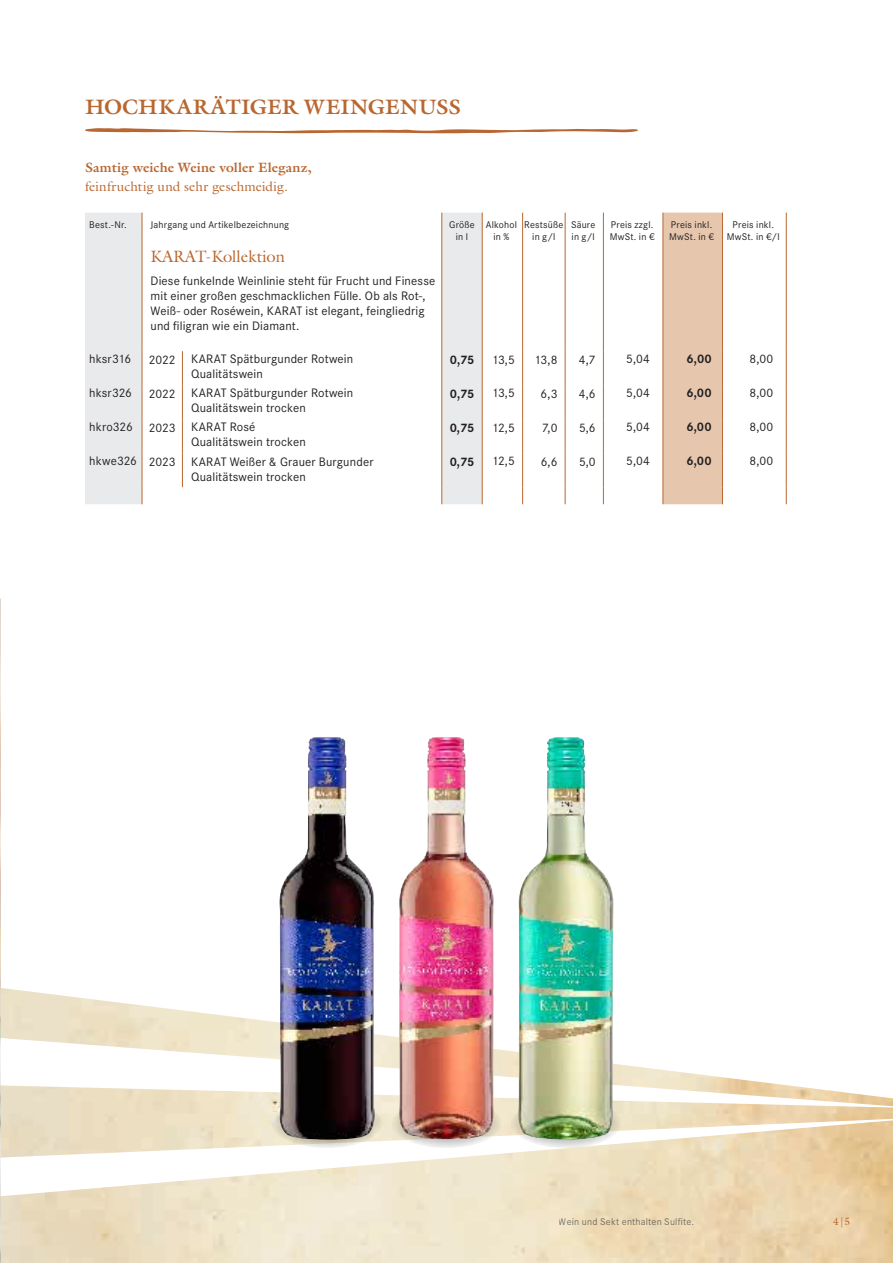
<style>
.page{position:relative;width:893px;height:1263px;background:#fff}
.page>*{position:absolute;margin:0;border:0;box-sizing:border-box;transform-origin:0 0}
.t1{font:700 21px "Galliard";letter-spacing:.005em;color:#b96730}
.t2{font:16.5px "Galliard";color:#b96730}
.t3{font:700 13.5px "Galliard";letter-spacing:.01em;color:#b96730}
.t4{font:13.5px "Galliard";letter-spacing:.005em;color:#b96730}
.t5{font:12.75px/15px "Corporate S";letter-spacing:.01em;color:#231f20}
.t6{font:700 12.75px "Corporate S";letter-spacing:-.01em;color:#231f20}
.t7{font:10.5px "Galliard";color:#b96730}
.t8{font:10.2px/12px "Corporate S";letter-spacing:.02em;color:#231f20;text-align:center}
.t9{font:10.2px "Corporate S";letter-spacing:.02em;color:#808285}
</style>
<div class="page">
<img style="left:417px;top:738px;width:59px;height:127px">
<img style="left:537px;top:738px;width:58px;height:127px">
<svg style="left:85px;top:213px;width:397px;height:291px"></svg>
<svg style="left:142px;top:213px;width:1px;height:27px"></svg>
<svg style="left:442px;top:213px;width:1px;height:27px"></svg>
<svg style="left:482px;top:213px;width:1px;height:27px"></svg>
<svg style="left:522px;top:213px;width:1px;height:27px"></svg>
<svg style="left:565px;top:213px;width:1px;height:27px"></svg>
<svg style="left:603px;top:213px;width:1px;height:27px"></svg>
<hr style="left:142px;top:240px;width:1px;height:111px;background:#b96730">
<hr style="left:442px;top:240px;width:1px;height:111px;background:#b96730">
<hr style="left:482px;top:240px;width:1px;height:111px;background:#b96730">
<hr style="left:522px;top:240px;width:1px;height:111px;background:#b96730">
<hr style="left:565px;top:240px;width:1px;height:111px;background:#b96730">
<hr style="left:603px;top:240px;width:1px;height:111px;background:#b96730">
<hr style="left:142px;top:351px;width:1px;height:34px;background:#b96730">
<hr style="left:142px;top:385px;width:1px;height:34px;background:#b96730">
<hr style="left:142px;top:419px;width:1px;height:34px;background:#b96730">
<hr style="left:142px;top:453px;width:1px;height:34px;background:#b96730">
<hr style="left:182px;top:351px;width:1px;height:34px;background:#b96730">
<hr style="left:182px;top:385px;width:1px;height:34px;background:#b96730">
<hr style="left:182px;top:419px;width:1px;height:34px;background:#b96730">
<hr style="left:182px;top:453px;width:1px;height:34px;background:#b96730">
<hr style="left:442px;top:351px;width:1px;height:34px;background:#b96730">
<hr style="left:442px;top:385px;width:1px;height:34px;background:#b96730">
<hr style="left:442px;top:419px;width:1px;height:34px;background:#b96730">
<hr style="left:442px;top:453px;width:1px;height:34px;background:#b96730">
<hr style="left:482px;top:351px;width:1px;height:34px;background:#b96730">
<hr style="left:482px;top:385px;width:1px;height:34px;background:#b96730">
<hr style="left:482px;top:419px;width:1px;height:34px;background:#b96730">
<hr style="left:482px;top:453px;width:1px;height:34px;background:#b96730">
<hr style="left:522px;top:351px;width:1px;height:34px;background:#b96730">
<hr style="left:522px;top:385px;width:1px;height:34px;background:#b96730">
<hr style="left:522px;top:419px;width:1px;height:34px;background:#b96730">
<hr style="left:522px;top:453px;width:1px;height:34px;background:#b96730">
<hr style="left:565px;top:351px;width:1px;height:34px;background:#b96730">
<hr style="left:565px;top:385px;width:1px;height:34px;background:#b96730">
<hr style="left:565px;top:419px;width:1px;height:34px;background:#b96730">
<hr style="left:565px;top:453px;width:1px;height:34px;background:#b96730">
<hr style="left:603px;top:351px;width:1px;height:34px;background:#b96730">
<hr style="left:603px;top:385px;width:1px;height:34px;background:#b96730">
<hr style="left:603px;top:419px;width:1px;height:34px;background:#b96730">
<hr style="left:603px;top:453px;width:1px;height:34px;background:#b96730">
<svg style="left:142px;top:487px;width:1px;height:17px"></svg>
<svg style="left:442px;top:487px;width:1px;height:17px"></svg>
<svg style="left:482px;top:487px;width:1px;height:17px"></svg>
<svg style="left:522px;top:487px;width:1px;height:17px"></svg>
<svg style="left:565px;top:487px;width:1px;height:17px"></svg>
<svg style="left:603px;top:487px;width:1px;height:17px"></svg>
<div style="left:663px;top:213px;width:60px;height:291px;background:#e6c7ae"></div>
<svg style="left:786px;top:213px;width:1px;height:27px"></svg>
<hr style="left:786px;top:240px;width:1px;height:111px;background:#b96730">
<hr style="left:786px;top:351px;width:1px;height:34px;background:#b96730">
<hr style="left:786px;top:385px;width:1px;height:34px;background:#b96730">
<hr style="left:786px;top:419px;width:1px;height:34px;background:#b96730">
<hr style="left:786px;top:453px;width:1px;height:34px;background:#b96730">
<svg style="left:786px;top:487px;width:1px;height:17px"></svg>
<svg style="left:85px;top:128px;width:553px;height:5px"></svg>
<img style="left:297px;top:738px;width:59px;height:127px">
<img style="left:0;top:598px;width:1px;height:267px">
<img style="left:0;top:865px;width:893px;height:398px">
<h1 class="t1" style="left:85px;top:93px;width:377px">HOCHKARÄTIGER WEINGENUSS</h1>
<p class="t3" style="left:85px;top:159px;width:228px">Samtig weiche Weine voller Eleganz,</p>
<p class="t4" style="left:85px;top:178px;width:204px">feinfruchtig und sehr geschmeidig.</p>
<p class="t8" style="left:89px;top:219px;width:39px">Best.-Nr.</p>
<p class="t8" style="left:151px;top:219px;width:140px">Jahrgang und Artikelbezeichnung</p>
<p class="t8" style="left:449px;top:219px;width:27px">Größe in l</p>
<p class="t8" style="left:486px;top:219px;width:33px">Alkohol in %</p>
<p class="t8" style="left:524px;top:219px;width:41px">Restsüße in g/l</p>
<p class="t8" style="left:571px;top:219px;width:26px;text-align:left">Säure in g/l</p>
<p class="t8" style="left:610px;top:219px;width:46px;text-align:left">Preis zzgl.<br>MwSt. in €</p>
<p class="t8" style="left:669px;top:219px;width:46px;text-align:left">Preis inkl.<br>MwSt. in €</p>
<p class="t8" style="left:727px;top:219px;width:54px">Preis inkl.<br>MwSt. in €/l</p>
<p class="t2" style="left:151px;top:246px;width:136px">KARAT-Kollektion</p>
<p class="t5" style="left:151px;top:273px;width:286px">Diese funkelnde Weinlinie steht für Frucht und Finesse mit einer großen geschmacklichen Fülle. Ob als Rot-, Weiß- oder Roséwein, KARAT ist elegant, feingliedrig und filigran wie ein Diamant.</p>
<p class="t5" style="left:89px;top:351px;width:43px">hksr316</p>
<p class="t5" style="left:191px;top:351px;width:164px;text-indent:-42px">2022 KARAT Spätburgunder Rotwein<br>Qualitätswein</p>
<p class="t6" style="left:450px;top:353px;width:26px">0,75</p>
<p class="t5" style="left:492px;top:352px;width:25px">13,5</p>
<p class="t5" style="left:534px;top:352px;width:25px">13,8</p>
<p class="t5" style="left:579px;top:352px;width:18px">4,7</p>
<p class="t5" style="left:626px;top:351px;width:25px">5,04</p>
<p class="t6" style="left:687px;top:352px;width:26px">6,00</p>
<p class="t5" style="left:749px;top:351px;width:25px">8,00</p>
<p class="t5" style="left:89px;top:385px;width:44px">hksr326</p>
<p class="t5" style="left:149px;top:385px;width:206px;text-align:center">2022 KARAT Spätburgunder Rotwein<br>Qualitätswein trocken</p>
<p class="t6" style="left:450px;top:387px;width:26px">0,75</p>
<p class="t5" style="left:492px;top:385px;width:25px">13,5</p>
<p class="t5" style="left:541px;top:386px;width:18px">6,3</p>
<p class="t5" style="left:579px;top:386px;width:18px">4,6</p>
<p class="t5" style="left:626px;top:385px;width:25px">5,04</p>
<p class="t6" style="left:687px;top:386px;width:26px">6,00</p>
<p class="t5" style="left:749px;top:385px;width:25px">8,00</p>
<p class="t5" style="left:191px;top:419px;width:116px;text-indent:-102px">hkro326 2023 KARAT Rosé<br>Qualitätswein trocken</p>
<p class="t6" style="left:450px;top:421px;width:26px">0,75</p>
<p class="t5" style="left:492px;top:420px;width:25px">12,5</p>
<p class="t5" style="left:542px;top:420px;width:17px">7,0</p>
<p class="t5" style="left:579px;top:420px;width:18px">5,6</p>
<p class="t5" style="left:626px;top:419px;width:25px">5,04</p>
<p class="t6" style="left:687px;top:420px;width:26px">6,00</p>
<p class="t5" style="left:749px;top:419px;width:25px">8,00</p>
<p class="t5" style="left:191px;top:454px;width:184px;text-indent:-102px">hkwe326 2023 KARAT Weißer &amp; Grauer Burgunder<br>Qualitätswein trocken</p>
<p class="t6" style="left:450px;top:455px;width:26px">0,75</p>
<p class="t5" style="left:492px;top:453px;width:25px">12,5</p>
<p class="t5" style="left:541px;top:454px;width:18px">6,6</p>
<p class="t5" style="left:579px;top:454px;width:18px">5,0</p>
<p class="t5" style="left:626px;top:453px;width:25px">5,04</p>
<p class="t6" style="left:687px;top:454px;width:26px">6,00</p>
<p class="t5" style="left:749px;top:453px;width:25px">8,00</p>
<p class="t9" style="left:559px;top:1215px;width:137px">Wein und Sekt enthalten Sulfite.</p>
<p class="t7" style="left:833px;top:1214px;width:19px">4|5</p>
</div>
